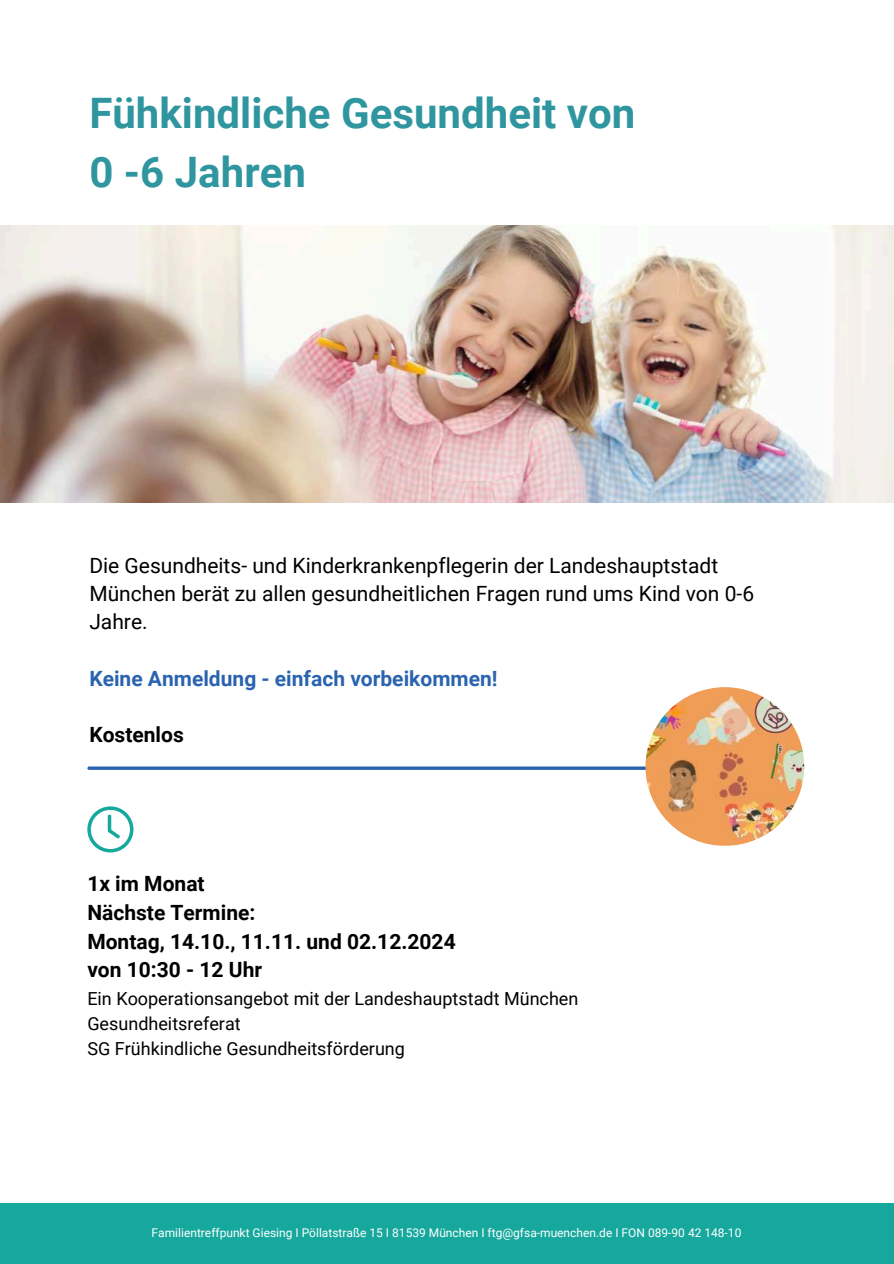
<style>
.page{position:relative;width:894px;height:1264px;background:#fff}
.page>*{position:absolute;margin:0;border:0;box-sizing:border-box;transform-origin:0 0}
.t1{font:700 42px/58.5px "Roboto";color:#2f96a0}
.t2{font:21px/28.2px "Roboto";color:#000}
.t3{font:700 21px/28.8px "Roboto";color:#000}
.t4{font:700 21px "Roboto";color:#2a63af}
.t5{font:18px/24.8px "Roboto";color:#000}
.t6{font:12px "Roboto";color:#fff}
</style>
<div class="page">
<img style="left:0;top:226px;width:893px;height:276px">
<div style="left:0;top:1203px;width:893px;height:60px;background:#16a89d"></div>
<svg style="left:87px;top:766px;width:558px;height:4px"></svg>
<svg style="left:87px;top:806px;width:46px;height:46px"></svg>
<img style="left:645px;top:687px;width:159px;height:158px;border-radius:79px">
<h1 class="t1" style="left:89px;top:82px;width:547px">Fühkindliche Gesundheit von<br>0 -6 Jahren</h1>
<p class="t2" style="left:89px;top:550px;width:666px">Die Gesundheits- und Kinderkrankenpflegerin der Landeshauptstadt<br>München berät zu allen gesundheitlichen Fragen rund ums Kind von 0-6<br>Jahre.</p>
<p class="t4" style="left:89px;top:663px;width:409px">Keine Anmeldung - einfach vorbeikommen!</p>
<p class="t3" style="left:89px;top:719px;width:96px">Kostenlos</p>
<p class="t3" style="left:87px;top:868px;width:370px">1x im Monat<br>Nächste Termine:<br>Montag, 14.10., 11.11. und 02.12.2024 von 10:30 - 12 Uhr</p>
<p class="t5" style="left:87px;top:985px;width:492px">Ein Kooperationsangebot mit der Landeshauptstadt München<br>Gesundheitsreferat<br>SG Frühkindliche Gesundheitsförderung</p>
<p class="t6" style="left:152px;top:1223px;width:591px">Familientreffpunkt Giesing I Pöllatstraße 15 I 81539 München I ftg@gfsa-muenchen.de I FON 089-90 42 148-10</p>
</div>
